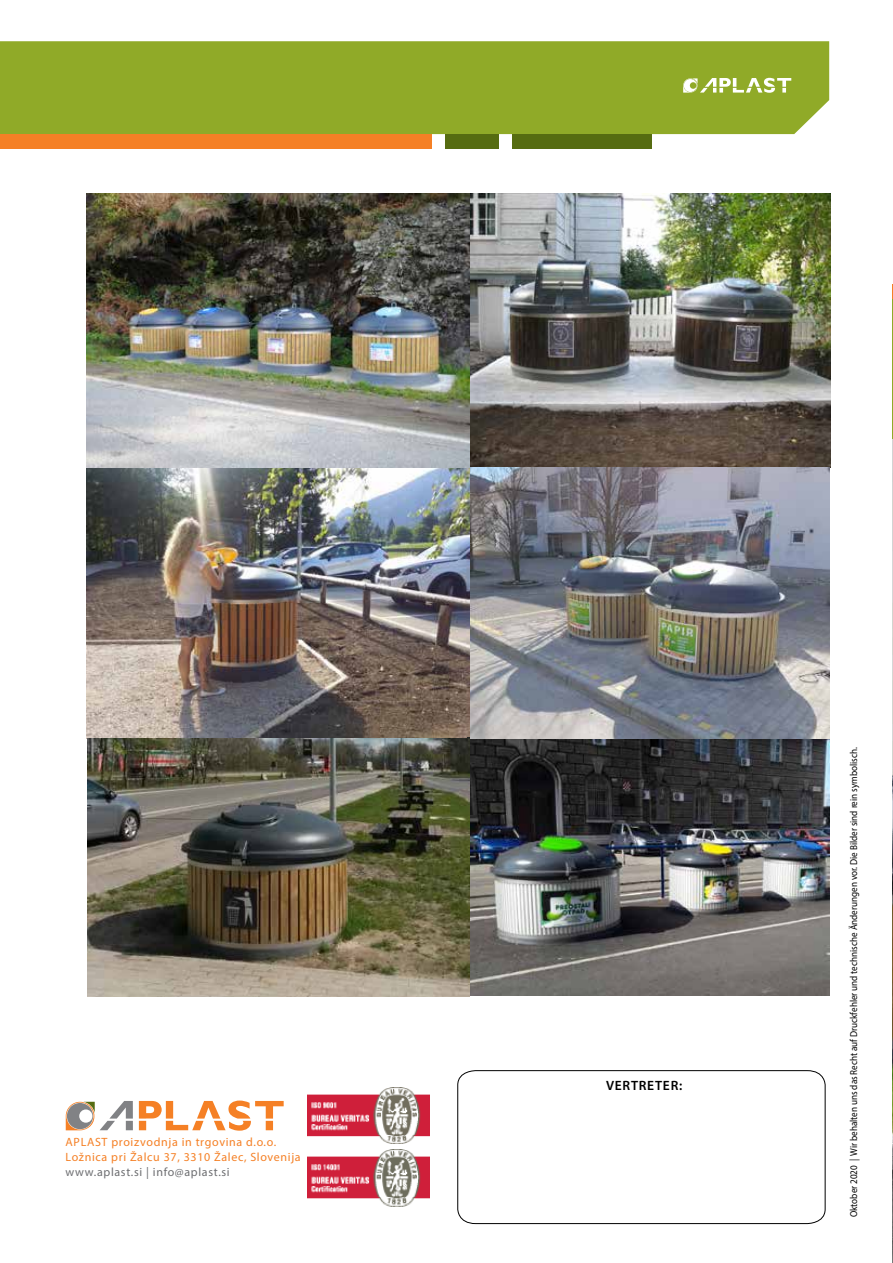
<style>
.page{position:relative;width:893px;height:1263px;background:#fff}
.page>*{position:absolute;margin:0;border:0;box-sizing:border-box;transform-origin:0 0}
.t1{font:600 13.5px "Myriad Pro";letter-spacing:.055em;color:#000}
.t2{font:12px/15px "Myriad Pro";letter-spacing:.055em;color:#f58025}
.t3{font:12px "Myriad Pro";letter-spacing:.055em;color:#6d6e71}
.t4{font:10.2px "Myriad Pro";color:#000;scale:.9 1}
</style>
<div class="page">
<img style="left:87px;top:467px;width:383px;height:272px">
<div style="left:0;top:41px;width:829px;height:93px;background:#90aa28"></div>
<div style="left:0;top:134px;width:432px;height:15px;background:#f58025"></div>
<div style="left:512px;top:134px;width:140px;height:15px;background:#566c11"></div>
<div style="left:445px;top:134px;width:54px;height:15px;background:#566c11"></div>
<svg style="left:683px;top:78px;width:108px;height:15px"></svg>
<svg style="left:457px;top:1070px;width:369px;height:154px"></svg>
<img style="left:308px;top:1087px;width:122px;height:56px">
<img style="left:308px;top:1150px;width:122px;height:56px">
<svg style="left:66px;top:1101px;width:67px;height:29px"></svg>
<svg style="left:139px;top:1100px;width:145px;height:31px"></svg>
<img style="left:87px;top:193px;width:743px;height:274px">
<img style="left:468px;top:737px;width:362px;height:259px">
<img style="left:470px;top:467px;width:359px;height:272px">
<img style="left:88px;top:739px;width:381px;height:257px">
<img style="left:892px;top:438px;width:1px;height:825px">
<hr style="left:892px;top:299px;width:1px;height:139px;background:#90aa28">
<svg style="left:892px;top:284px;width:1px;height:15px"></svg>
<p class="t2" style="left:66px;top:1134px;width:237px">APLAST proizvodnja in trgovina d.o.o.<br>Ložnica pri Žalcu 37, 3310 Žalec, Slovenija</p>
<p class="t3" style="left:66px;top:1164px;width:166px">www.aplast.si | info@aplast.si</p>
<h1 class="t1" style="left:606px;top:1077px;width:78px">VERTRETER:</h1>
<p class="t4" style="left:847px;top:1217px;width:524px;rotate:-90deg">Oktober 2020 | Wir behalten uns das Recht auf Druckfehler und technische Änderungen vor. Die Bilder sind rein symbolisch.</p>
</div>
